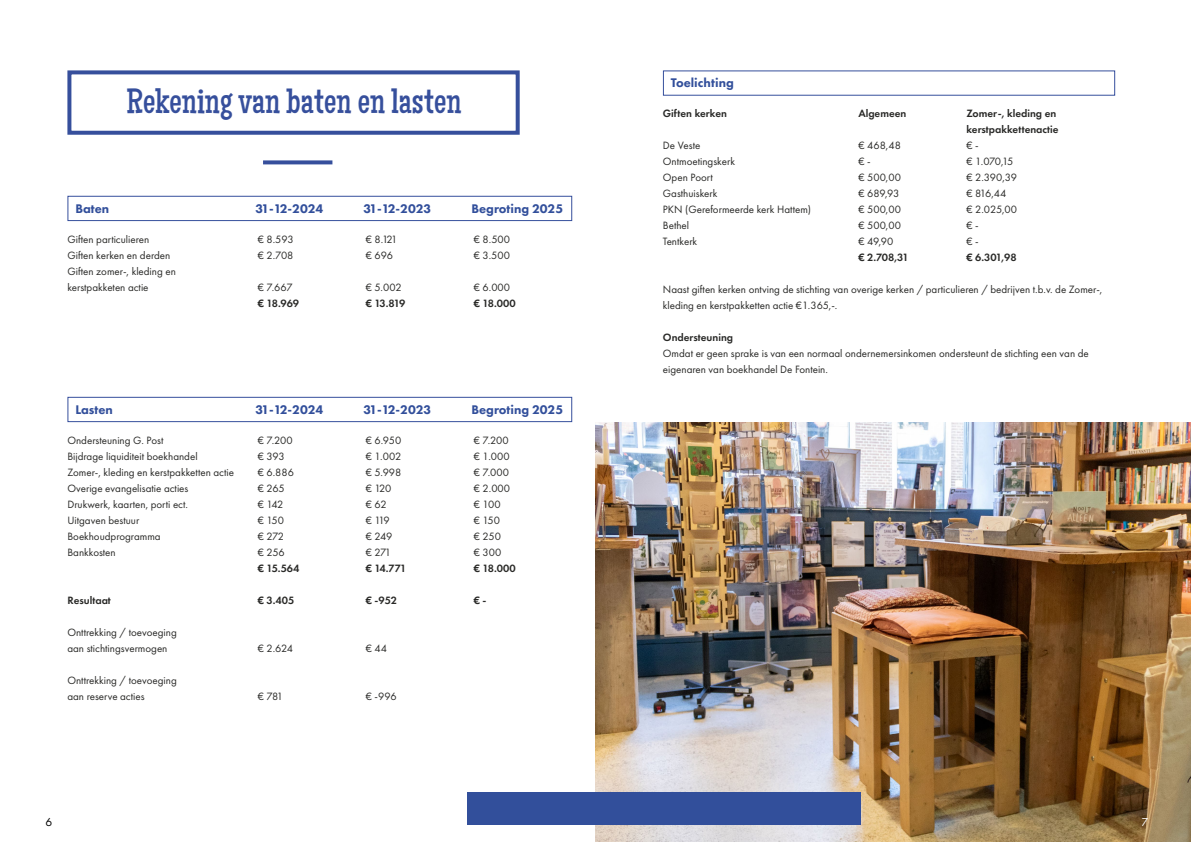
<style>
.page{position:relative;width:1191px;height:842px;background:#fff}
.page>*{position:absolute;margin:0;border:0;box-sizing:border-box;transform-origin:0 0}
.t1{font:35px "Maiden Orange";color:#364f9c}
.t2{font:800 13px "Futura PT";color:#324f9b}
.t3{font:12px "Futura PT";color:#000}
.t4{font:12px "Futura PT";color:#fff}
.t5{font:11px/16px "Futura PT";color:#292927}
.t6{font:600 11px/16px "Futura PT";color:#292927}
</style>
<div class="page">
<img style="left:595px;top:422px;width:596px;height:420px">
<div style="left:467px;top:793px;width:393px;height:32px;background:#324f9b"></div>
<svg style="left:263px;top:160px;width:69px;height:4px"></svg>
<div style="left:67px;top:70px;width:453px;height:65px;border:4px solid #364f9c"></div>
<div style="left:67px;top:196px;width:505px;height:25px;border:1px solid #364f9c"></div>
<div style="left:67px;top:397px;width:505px;height:25px;border:1px solid #364f9c"></div>
<div style="left:663px;top:70px;width:452px;height:26px;border:1px solid #364f9c"></div>
<h1 class="t1" style="left:126px;top:82px;width:337px">Rekening van baten en lasten</h1>
<p class="t2" style="left:75px;top:200px;width:35px">Baten</p>
<p class="t2" style="left:255px;top:200px;width:69px">31-12-2024</p>
<p class="t2" style="left:363px;top:200px;width:69px">31-12-2023</p>
<p class="t2" style="left:471px;top:200px;width:93px">Begroting 2025</p>
<p class="t5" style="left:67px;top:231px;width:83px">Giften particulieren</p>
<p class="t5" style="left:258px;top:231px;width:37px">€ 8.593</p>
<p class="t5" style="left:366px;top:231px;width:33px">€ 8.121</p>
<p class="t5" style="left:474px;top:231px;width:38px">€ 8.500</p>
<p class="t5" style="left:67px;top:247px;width:104px">Giften kerken en derden</p>
<p class="t5" style="left:258px;top:247px;width:37px">€ 2.708</p>
<p class="t5" style="left:366px;top:247px;width:29px">€ 696</p>
<p class="t5" style="left:474px;top:247px;width:38px">€ 3.500</p>
<p class="t5" style="left:67px;top:263px;width:110px">Giften zomer-, kleding en kerstpakketen actie</p>
<p class="t5" style="left:258px;top:279px;width:36px">€ 7.667</p>
<p class="t5" style="left:366px;top:279px;width:38px">€ 5.002</p>
<p class="t5" style="left:474px;top:279px;width:38px">€ 6.000</p>
<p class="t6" style="left:258px;top:295px;width:43px">€ 18.969</p>
<p class="t6" style="left:366px;top:295px;width:41px">€ 13.819</p>
<p class="t6" style="left:474px;top:295px;width:43px">€ 18.000</p>
<p class="t2" style="left:75px;top:401px;width:39px">Lasten</p>
<p class="t2" style="left:255px;top:401px;width:69px">31-12-2024</p>
<p class="t2" style="left:363px;top:401px;width:69px">31-12-2023</p>
<p class="t2" style="left:471px;top:401px;width:93px">Begroting 2025</p>
<p class="t5" style="left:67px;top:432px;width:98px">Ondersteuning G. Post</p>
<p class="t5" style="left:258px;top:432px;width:36px">€ 7.200</p>
<p class="t5" style="left:366px;top:432px;width:37px">€ 6.950</p>
<p class="t5" style="left:474px;top:432px;width:36px">€ 7.200</p>
<p class="t5" style="left:67px;top:448px;width:132px">Bijdrage liquiditeit boekhandel</p>
<p class="t5" style="left:258px;top:448px;width:28px">€ 393</p>
<p class="t5" style="left:366px;top:448px;width:37px">€ 1.002</p>
<p class="t5" style="left:474px;top:448px;width:37px">€ 1.000</p>
<p class="t5" style="left:67px;top:464px;width:168px">Zomer-, kleding en kerstpakketten actie</p>
<p class="t5" style="left:258px;top:464px;width:38px">€ 6.886</p>
<p class="t5" style="left:366px;top:464px;width:37px">€ 5.998</p>
<p class="t5" style="left:474px;top:464px;width:37px">€ 7.000</p>
<p class="t5" style="left:67px;top:480px;width:123px">Overige evangelisatie acties</p>
<p class="t5" style="left:258px;top:480px;width:29px">€ 265</p>
<p class="t5" style="left:366px;top:480px;width:27px">€ 120</p>
<p class="t5" style="left:474px;top:480px;width:38px">€ 2.000</p>
<p class="t5" style="left:67px;top:496px;width:122px">Drukwerk, kaarten, porti ect.</p>
<p class="t5" style="left:258px;top:496px;width:27px">€ 142</p>
<p class="t5" style="left:366px;top:496px;width:22px">€ 62</p>
<p class="t5" style="left:474px;top:496px;width:28px">€ 100</p>
<p class="t5" style="left:67px;top:512px;width:73px">Uitgaven bestuur</p>
<p class="t5" style="left:258px;top:512px;width:28px">€ 150</p>
<p class="t5" style="left:366px;top:512px;width:25px">€ 119</p>
<p class="t5" style="left:474px;top:512px;width:28px">€ 150</p>
<p class="t5" style="left:67px;top:528px;width:95px">Boekhoudprogramma</p>
<p class="t5" style="left:258px;top:528px;width:28px">€ 272</p>
<p class="t5" style="left:366px;top:528px;width:28px">€ 249</p>
<p class="t5" style="left:474px;top:528px;width:29px">€ 250</p>
<p class="t5" style="left:67px;top:544px;width:50px">Bankkosten</p>
<p class="t5" style="left:258px;top:544px;width:29px">€ 256</p>
<p class="t5" style="left:366px;top:544px;width:27px">€ 271</p>
<p class="t5" style="left:474px;top:544px;width:29px">€ 300</p>
<p class="t6" style="left:258px;top:560px;width:43px">€ 15.564</p>
<p class="t6" style="left:366px;top:560px;width:42px">€ 14.771</p>
<p class="t6" style="left:474px;top:560px;width:43px">€ 18.000</p>
<p class="t6" style="left:67px;top:592px;width:45px">Resultaat</p>
<p class="t6" style="left:258px;top:592px;width:38px">€ 3.405</p>
<p class="t6" style="left:366px;top:592px;width:33px">€ -952</p>
<p class="t6" style="left:474px;top:592px;width:14px">€ -</p>
<p class="t5" style="left:67px;top:624px;width:111px">Onttrekking / toevoeging aan stichtingsvermogen</p>
<p class="t5" style="left:258px;top:640px;width:37px">€ 2.624</p>
<p class="t5" style="left:366px;top:640px;width:23px">€ 44</p>
<p class="t5" style="left:67px;top:672px;width:111px">Onttrekking / toevoeging aan reserve acties</p>
<p class="t5" style="left:258px;top:688px;width:27px">€ 781</p>
<p class="t5" style="left:366px;top:688px;width:32px">€ -996</p>
<p class="t2" style="left:671px;top:75px;width:64px">Toelichting</p>
<p class="t6" style="left:663px;top:106px;width:66px">Giften kerken</p>
<p class="t6" style="left:858px;top:106px;width:50px">Algemeen</p>
<p class="t6" style="left:966px;top:106px;width:94px">Zomer-, kleding en kerstpakkettenactie</p>
<p class="t5" style="left:663px;top:138px;width:39px">De Veste</p>
<p class="t5" style="left:858px;top:138px;width:44px">€ 468,48</p>
<p class="t5" style="left:966px;top:138px;width:14px">€ -</p>
<p class="t5" style="left:663px;top:154px;width:74px">Ontmoetingskerk</p>
<p class="t5" style="left:858px;top:154px;width:14px">€ -</p>
<p class="t5" style="left:966px;top:154px;width:48px">€ 1.070,15</p>
<p class="t5" style="left:663px;top:170px;width:51px">Open Poort</p>
<p class="t5" style="left:858px;top:170px;width:44px">€ 500,00</p>
<p class="t5" style="left:966px;top:170px;width:52px">€ 2.390,39</p>
<p class="t5" style="left:663px;top:186px;width:56px">Gasthuiskerk</p>
<p class="t5" style="left:858px;top:186px;width:42px">€ 689,93</p>
<p class="t5" style="left:966px;top:186px;width:41px">€ 816,44</p>
<p class="t5" style="left:663px;top:202px;width:150px">PKN (Gereformeerde kerk Hattem)</p>
<p class="t5" style="left:858px;top:202px;width:44px">€ 500,00</p>
<p class="t5" style="left:966px;top:202px;width:52px">€ 2.025,00</p>
<p class="t5" style="left:663px;top:218px;width:28px">Bethel</p>
<p class="t5" style="left:858px;top:218px;width:44px">€ 500,00</p>
<p class="t5" style="left:966px;top:218px;width:14px">€ -</p>
<p class="t5" style="left:663px;top:234px;width:36px">Tentkerk</p>
<p class="t5" style="left:858px;top:234px;width:37px">€ 49,90</p>
<p class="t5" style="left:966px;top:234px;width:14px">€ -</p>
<p class="t6" style="left:858px;top:250px;width:52px">€ 2.708,31</p>
<p class="t6" style="left:966px;top:250px;width:52px">€ 6.301,98</p>
<p class="t5" style="left:663px;top:282px;width:441px">Naast giften kerken ontving de stichting van overige kerken / particulieren / bedrijven t.b.v. de Zomer-, kleding en kerstpakketten actie €1.365,-.</p>
<p class="t6" style="left:663px;top:330px;width:72px">Ondersteuning</p>
<p class="t5" style="left:663px;top:346px;width:427px">Omdat er geen sprake is van een normaal ondernemersinkomen ondersteunt de stichting een van de eigenaren van boekhandel De Fontein.</p>
<p class="t3" style="left:46px;top:814px;width:8px">6</p>
<p class="t4" style="left:1141px;top:814px;width:8px">7</p>
</div>
